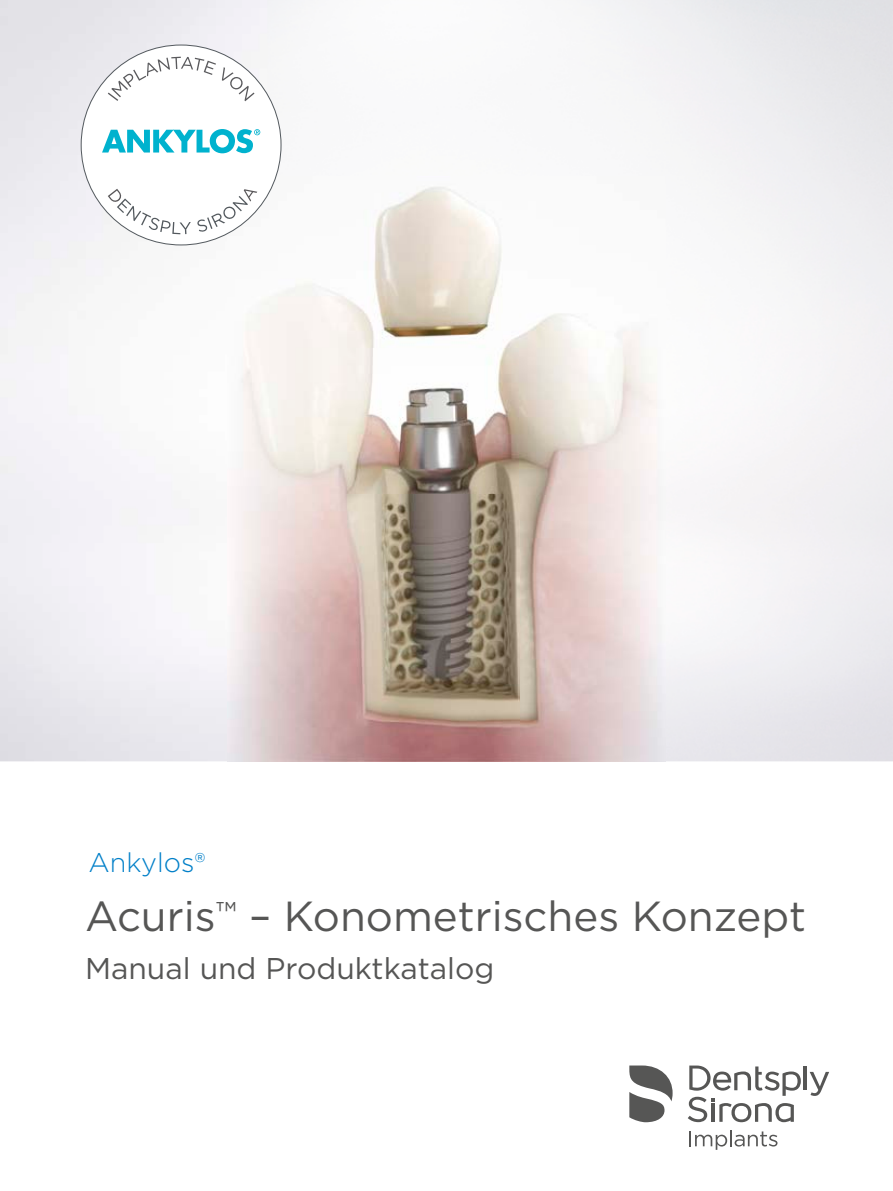
<style>
.page{position:relative;width:893px;height:1191px;background:#fff}
.page>*{position:absolute;margin:0;border:0;box-sizing:border-box;transform-origin:0 0}
.t1{font:42px "Gotham";color:#565655}
.t2{font:30px "Gotham";color:#565655}
.t3{font:300 27px "Gotham";color:#007fc8}
</style>
<div class="page">
<img style="left:0;top:0;width:267px;height:761px">
<img style="left:267px;top:0;width:626px;height:202px">
<img style="left:227px;top:176px;width:439px;height:585px">
<hr style="left:804px;top:1066px;width:3px;height:24px;background:#565655">
<svg style="left:810px;top:1071px;width:19px;height:25px"></svg>
<svg style="left:688px;top:1065px;width:113px;height:57px"></svg>
<svg style="left:629px;top:1065px;width:44px;height:57px"></svg>
<svg style="left:689px;top:1130px;width:88px;height:19px"></svg>
<div style="left:81px;top:45px;width:200px;height:200px;background:#fff;border-radius:50%"></div>
<svg style="left:108px;top:189px;width:83px;height:45px"></svg>
<svg style="left:197px;top:189px;width:60px;height:43px"></svg>
<svg style="left:102px;top:129px;width:158px;height:24px"></svg>
<svg style="left:108px;top:57px;width:108px;height:44px"></svg>
<svg style="left:222px;top:67px;width:32px;height:34px"></svg>
<p class="t3" style="left:88px;top:845px;width:119px">Ankylos®</p>
<p class="t1" style="left:85px;top:889px;width:723px">Acuris<sup>™</sup> – Konometrisches Konzept</p>
<p class="t2" style="left:85px;top:948px;width:411px">Manual und Produktkatalog</p>
</div>
